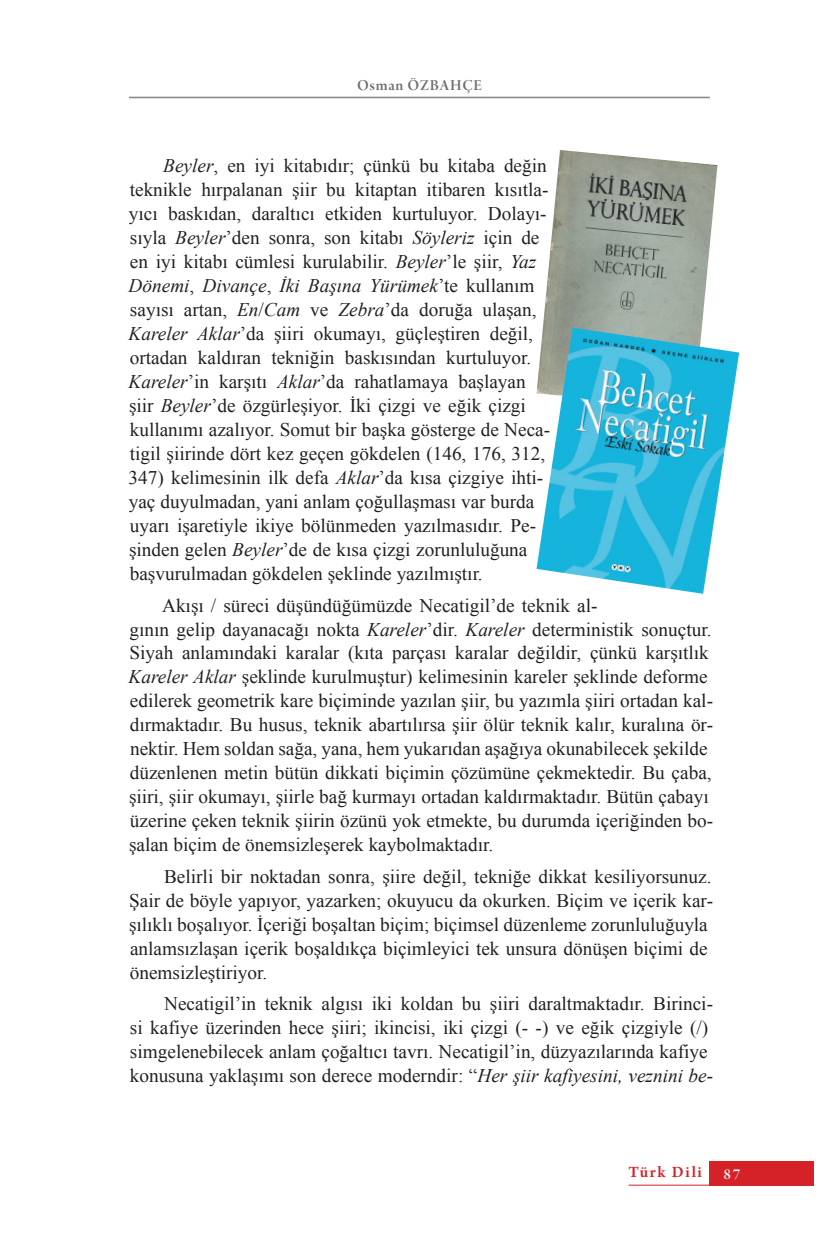
<style>
.page{position:relative;width:819px;height:1241px;background:#fff}
.page>*{position:absolute;margin:0;border:0;box-sizing:border-box;transform-origin:0 0}
.METIN{font:19.25px/24px "Times New Roman";color:#231f20}
.t1{font:600 16.62px "Arno Pro";letter-spacing:.1em;color:#d52229}
.t2{font:16.1px "Arno Pro Smbd Display";letter-spacing:.045em;color:#6c6d70}
.t3{font:16.1px "Arno Pro Smbd Display";color:#fff}
.s1{font-style:italic}
</style>
<div class="page">
<hr style="left:129px;top:97px;width:580px;height:1px;background:#808285">
<div style="left:709px;top:1160px;width:105px;height:25px;background:#d52229"></div>
<hr style="left:628px;top:1184px;width:81px;height:1px;background:#d52229">
<img style="left:543px;top:150px;width:174px;height:177px">
<img style="left:536px;top:327px;width:203px;height:266px">
<p class="t2" style="left:357px;top:76px;width:126px">Osman ÖZBAHÇE</p>
<p class="METIN" style="left:129px;top:153px;width:423px;text-indent:35px"><span class="s1">Beyler</span>, en iyi kitabıdır; çünkü bu kitaba değin teknikle hırpalanan şiir bu kitaptan itibaren kısıtla&shy;yıcı baskıdan, daraltıcı etkiden kurtuluyor. Dolayı&shy;sıyla <span class="s1">Beyler</span>’den sonra, son kitabı <span class="s1">Söyleriz</span> için de en iyi kitabı cümlesi kurulabilir. <span class="s1">Beyler</span>’le şiir, <span class="s1">Yaz Dönemi</span>, <span class="s1">Divançe</span>, <span class="s1">İki Başına Yürümek</span>’te kullanım sayısı artan, <span class="s1">En</span>/<span class="s1">Cam</span> ve <span class="s1">Zebra</span>’da doruğa ulaşan, <span class="s1">Kareler Aklar</span>’da şiiri okumayı, güçleştiren değil, ortadan kaldıran tekniğin baskısından kurtuluyor.<br><span class="s1">Kareler</span>’in karşıtı <span class="s1">Aklar</span>’da rahatlamaya başlayan şiir <span class="s1">Beyler</span>’de özgürleşiyor. İki çizgi ve eğik çizgi kullanımı azalıyor. Somut bir başka gösterge de Neca&shy;tigil şiirinde dört kez geçen gökdelen (146, 176, 312, 347) kelimesinin ilk defa <span class="s1">Aklar</span>’da kısa çizgiye ihti&shy;yaç duyulmadan, yani anlam çoğullaşması var burda uyarı işaretiyle ikiye bölünmeden yazılmasıdır. Pe&shy;şinden gelen <span class="s1">Beyler</span>’de de kısa çizgi zorunluluğuna başvurulmadan gökdelen şeklinde yazılmıştır.</p>
<p class="METIN" style="left:129px;top:592px;width:586px;text-indent:33px">Akışı / süreci düşündüğümüzde Necatigil’de teknik al-<br>gının gelip dayanacağı nokta <span class="s1">Kareler</span>’dir. <span class="s1">Kareler</span> deterministik sonuçtur.<br>Siyah anlamındaki karalar (kıta parçası karalar değildir, çünkü karşıtlık <span class="s1">Kareler Aklar</span> şeklinde kurulmuştur) kelimesinin kareler şeklinde deforme edilerek geometrik kare biçiminde yazılan şiir, bu yazımla şiiri ortadan kal&shy;dırmaktadır. Bu husus, teknik abartılırsa şiir ölür teknik kalır, kuralına ör&shy;nektir. Hem soldan sağa, yana, hem yukarıdan aşağıya okunabilecek şekilde düzenlenen metin bütün dikkati biçimin çözümüne çekmektedir. Bu çaba, şiiri, şiir okumayı, şiirle bağ kurmayı ortadan kaldırmaktadır. Bütün çabayı üzerine çeken teknik şiirin özünü yok etmekte, bu durumda içeriğinden bo&shy;şalan biçim de önemsizleşerek kaybolmaktadır.</p>
<p class="METIN" style="left:129px;top:864px;width:585px;text-indent:35px">Belirli bir noktadan sonra, şiire değil, tekniğe dikkat kesiliyorsunuz.<br>Şair de böyle yapıyor, yazarken; okuyucu da okurken. Biçim ve içerik kar&shy;şılıklı boşalıyor. İçeriği boşaltan biçim; biçimsel düzenleme zorunluluğuyla anlamsızlaşan içerik boşaldıkça biçimleyici tek unsura dönüşen biçimi de önemsizleştiriyor.</p>
<p class="METIN" style="left:130px;top:991px;width:585px;text-indent:34px">Necatigil’in teknik algısı iki koldan bu şiiri daraltmaktadır. Birinci&shy;si kafiye üzerinden hece şiiri; ikincisi, iki çizgi (- -) ve eğik çizgiyle (/) simgelenebilecek anlam çoğaltıcı tavrı. Necatigil’in, düzyazılarında kafiye konusuna yaklaşımı son derece moderndir: “<span class="s1">Her şiir kafiyesini, veznini be-</span></p>
<p class="t1" style="left:628px;top:1162px;width:75px">Türk Dili</p>
<p class="t3" style="left:723px;top:1164px;width:18px">87</p>
</div>
